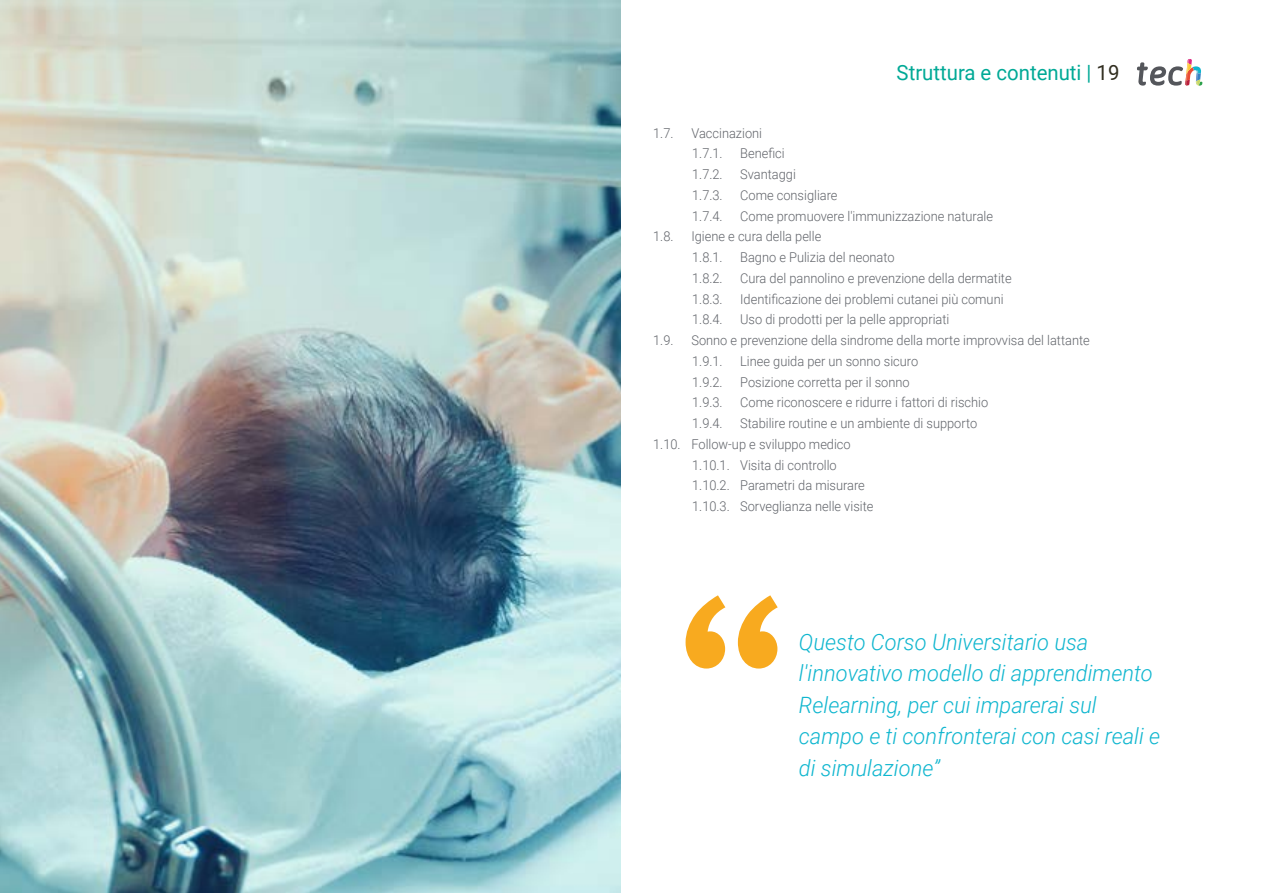
<style>
.page{position:relative;width:1263px;height:893px;background:#fff}
.page>*{position:absolute;margin:0;border:0;box-sizing:border-box;transform-origin:0 0}
.t1{font:italic 300 22.5px/31.5px "Roboto";color:#0fb6cf}
.t2{font:21px "Roboto";color:#00a996}
.t3{font:300 13.5px/20.7px "Roboto";color:#61646a;scale:.95 1}
.s1{color:#312e20}
</style>
<div class="page">
<img style="left:0;top:0;width:621px;height:893px">
<svg style="left:685px;top:595px;width:93px;height:73px"></svg>
<svg style="left:1137px;top:59px;width:65px;height:27px"></svg>
<p class="t3" style="left:653px;top:122px;width:23px">1.7.</p>
<p class="t3" style="left:691px;top:122px;width:76px">Vaccinazioni<br>1.7.1.</p>
<p class="t3" style="left:740px;top:143px;width:48px">Benefici</p>
<h2 class="t2" style="left:897px;top:57px;width:224px">Struttura e contenuti | <span class="s1">19</span></h2>
<p class="t3" style="left:692px;top:164px;width:34px">1.7.2.</p>
<p class="t3" style="left:740px;top:164px;width:60px">Svantaggi</p>
<p class="t3" style="left:692px;top:184px;width:34px">1.7.3.</p>
<p class="t3" style="left:740px;top:184px;width:104px">Come consigliare</p>
<p class="t3" style="left:692px;top:205px;width:34px">1.7.4.</p>
<p class="t3" style="left:740px;top:205px;width:268px">Come promuovere l'immunizzazione naturale</p>
<p class="t3" style="left:653px;top:226px;width:23px">1.8.</p>
<p class="t3" style="left:691px;top:226px;width:138px">Igiene e cura della pelle<br>1.8.1.</p>
<p class="t3" style="left:740px;top:247px;width:164px">Bagno e Pulizia del neonato</p>
<p class="t3" style="left:692px;top:267px;width:34px">1.8.2.</p>
<p class="t3" style="left:740px;top:267px;width:287px">Cura del pannolino e prevenzione della dermatite</p>
<p class="t3" style="left:692px;top:288px;width:34px">1.8.3.</p>
<p class="t3" style="left:740px;top:288px;width:279px">Identificazione dei problemi cutanei più comuni</p>
<p class="t3" style="left:692px;top:309px;width:34px">1.8.4.</p>
<p class="t3" style="left:740px;top:309px;width:222px">Uso di prodotti per la pelle appropriati</p>
<p class="t3" style="left:653px;top:330px;width:23px">1.9.</p>
<p class="t3" style="left:691px;top:330px;width:421px">Sonno e prevenzione della sindrome della morte improvvisa del lattante<br>1.9.1.</p>
<p class="t3" style="left:740px;top:350px;width:189px">Linee guida per un sonno sicuro</p>
<p class="t3" style="left:692px;top:371px;width:34px">1.9.2.</p>
<p class="t3" style="left:740px;top:371px;width:180px">Posizione corretta per il sonno</p>
<p class="t3" style="left:692px;top:392px;width:34px">1.9.3.</p>
<p class="t3" style="left:740px;top:392px;width:263px">Come riconoscere e ridurre i fattori di rischio</p>
<p class="t3" style="left:692px;top:413px;width:34px">1.9.4.</p>
<p class="t3" style="left:740px;top:413px;width:251px">Stabilire routine e un ambiente di supporto</p>
<p class="t3" style="left:653px;top:433px;width:209px">1.10. Follow-up e sviluppo medico</p>
<p class="t3" style="left:692px;top:454px;width:154px">1.10.1. Visita di controllo</p>
<p class="t3" style="left:692px;top:475px;width:183px">1.10.2. Parametri da misurare</p>
<p class="t3" style="left:692px;top:496px;width:192px">1.10.3. Sorveglianza nelle visite</p>
<h1 class="t1" style="left:799px;top:625px;width:363px">Questo Corso Universitario usa l'innovativo modello di apprendimento<br>Relearning, per cui imparerai sul campo e ti confronterai con casi reali e di simulazione”</h1>
</div>
